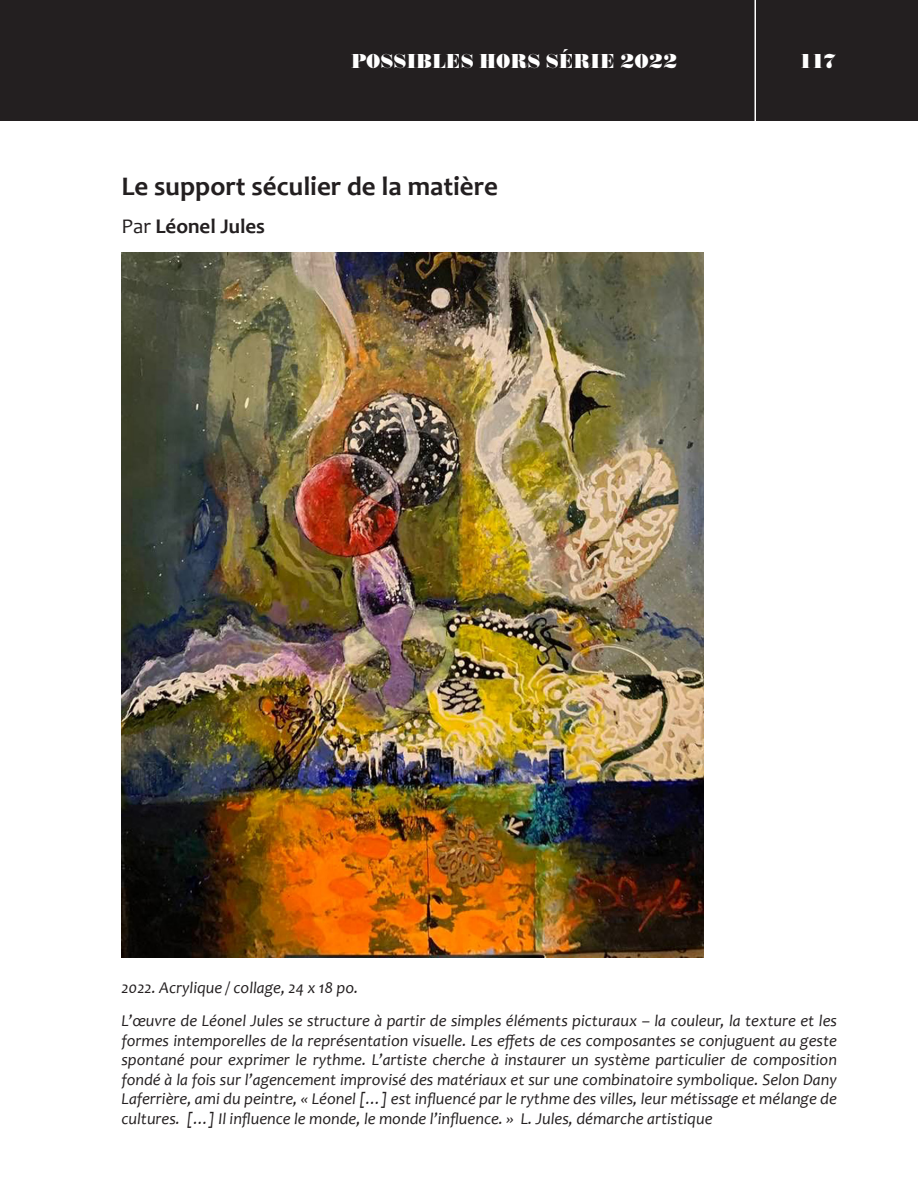
<style>
.page{position:relative;width:918px;height:1188px;background:#fff}
.page>*{position:absolute;margin:0;border:0;box-sizing:border-box;transform-origin:0 0}
.t1{font:700 27px "Candara";color:#231f20}
.t2{font:800 21px "Annlie LT";color:#fff}
.t3{font:700 21px "Candara";color:#231f20}
.t4{font:italic 16.5px/19.5px "Candara";color:#231f20}
.s1{font-weight:400}
</style>
<div class="page">
<div style="left:0;top:0;width:918px;height:122px;background:#231f20"></div>
<hr style="left:754px;top:0;width:2px;height:122px;background:#fff">
<img style="left:121px;top:252px;width:583px;height:705px">
<p class="t2" style="left:351px;top:49px;width:328px">POSSIBLES HORS SÉRIE 2022</p>
<p class="t2" style="left:798px;top:49px;width:40px">117</p>
<h1 class="t1" style="left:122px;top:170px;width:378px">Le support séculier de la matière</h1>
<p class="t3" style="left:122px;top:213px;width:145px"><span class="s1">Par</span> Léonel Jules</p>
<p class="t4" style="left:122px;top:971px;width:717px;line-height:33px">2022. Acrylique / collage, 24 x 18 po.<br>L’œuvre de Léonel Jules se structure à partir de simples éléments picturaux – la couleur, la texture et les</p>
<p class="t4" style="left:122px;top:1030px;width:717px;text-align:justify">formes intemporelles de la représentation visuelle. Les effets de ces composantes se conjuguent au geste spontané pour exprimer le rythme. L’artiste cherche à instaurer un système particulier de composition fondé à la fois sur l’agencement improvisé des matériaux et sur une combinatoire symbolique. Selon Dany Laferrière, ami du peintre, « Léonel […] est influencé par le rythme des villes, leur métissage et mélange de cultures. […] Il influence le monde, le monde l’influence. » L. Jules, démarche artistique</p>
</div>
